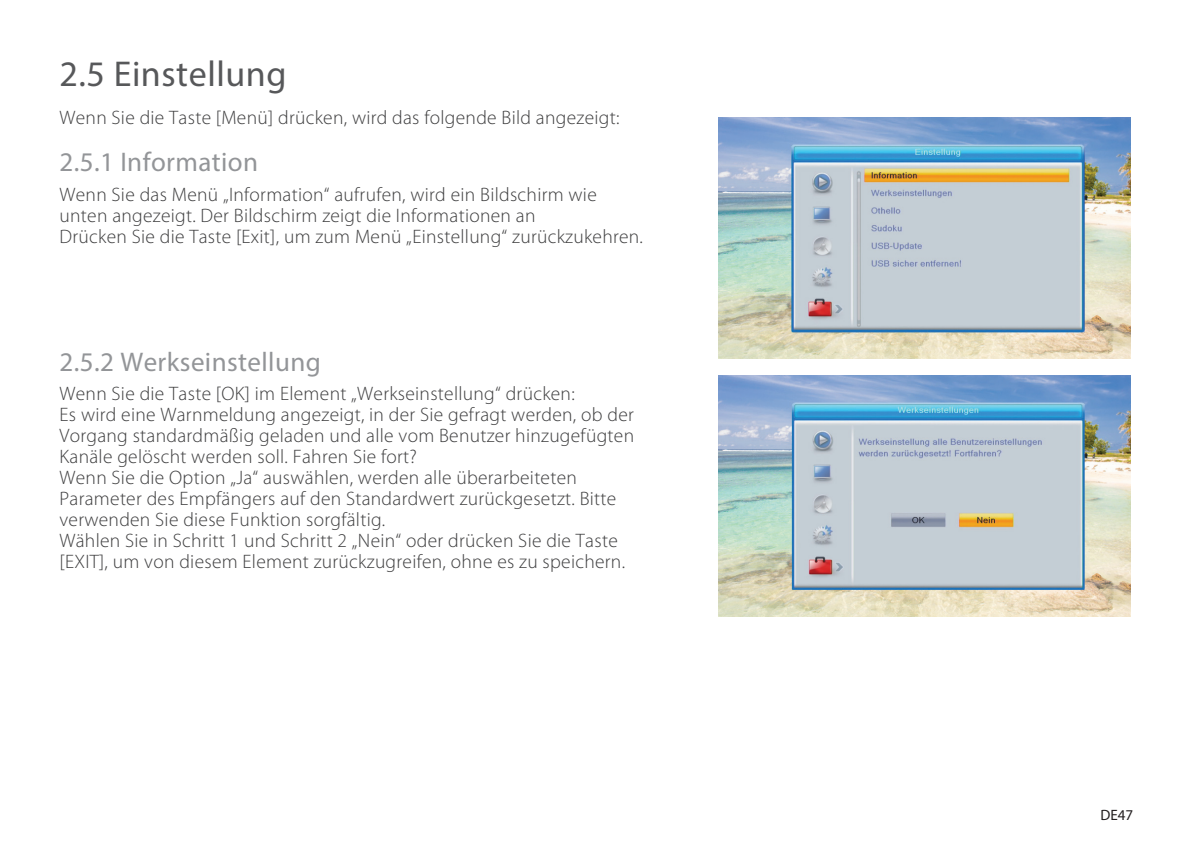
<style>
.page{position:relative;width:1191px;height:851px;background:#fff}
.page>*{position:absolute;margin:0;border:0;box-sizing:border-box;transform-origin:0 0}
.t1{font:36px "Myriad Pro";letter-spacing:.015em;color:#57585a}
.t2{font:27px "Myriad Pro";letter-spacing:.015em;color:#939598}
.t3{font:300 19.5px/21px "Myriad Pro";letter-spacing:.015em;color:#3e3e3f}
.t4{font:15px "Myriad Pro";color:#231f20}
</style>
<div class="page">
<img style="left:718px;top:117px;width:412px;height:241px">
<img style="left:718px;top:375px;width:412px;height:241px">
<h1 class="t1" style="left:60px;top:52px;width:228px">2.5 Einstellung</h1>
<p class="t3" style="left:60px;top:108px;width:561px">Wenn Sie die Taste [Menü] drücken, wird das folgende Bild angezeigt:</p>
<h2 class="t2" style="left:60px;top:146px;width:200px">2.5.1 Information</h2>
<p class="t3" style="left:60px;top:184px;width:585px">Wenn Sie das Menü „Information“ aufrufen, wird ein Bildschirm wie unten angezeigt. Der Bildschirm zeigt die Informationen an<br>Drücken Sie die Taste [Exit], um zum Menü „Einstellung“ zurückzukehren.</p>
<h2 class="t2" style="left:60px;top:345px;width:263px">2.5.2 Werkseinstellung</h2>
<p class="t3" style="left:60px;top:383px;width:576px">Wenn Sie die Taste [OK] im Element „Werkseinstellung“ drücken:<br>Es wird eine Warnmeldung angezeigt, in der Sie gefragt werden, ob der Vorgang standardmäßig geladen und alle vom Benutzer hinzugefügten Kanäle gelöscht werden soll. Fahren Sie fort?<br>Wenn Sie die Option „Ja“ auswählen, werden alle überarbeiteten Parameter des Empfängers auf den Standardwert zurückgesetzt. Bitte verwenden Sie diese Funktion sorgfältig.<br>Wählen Sie in Schritt 1 und Schritt 2 „Nein“ oder drücken Sie die Taste [EXIT], um von diesem Element zurückzugreifen, ohne es zu speichern.</p>
<p class="t4" style="left:1100px;top:805px;width:34px">DE47</p>
</div>
